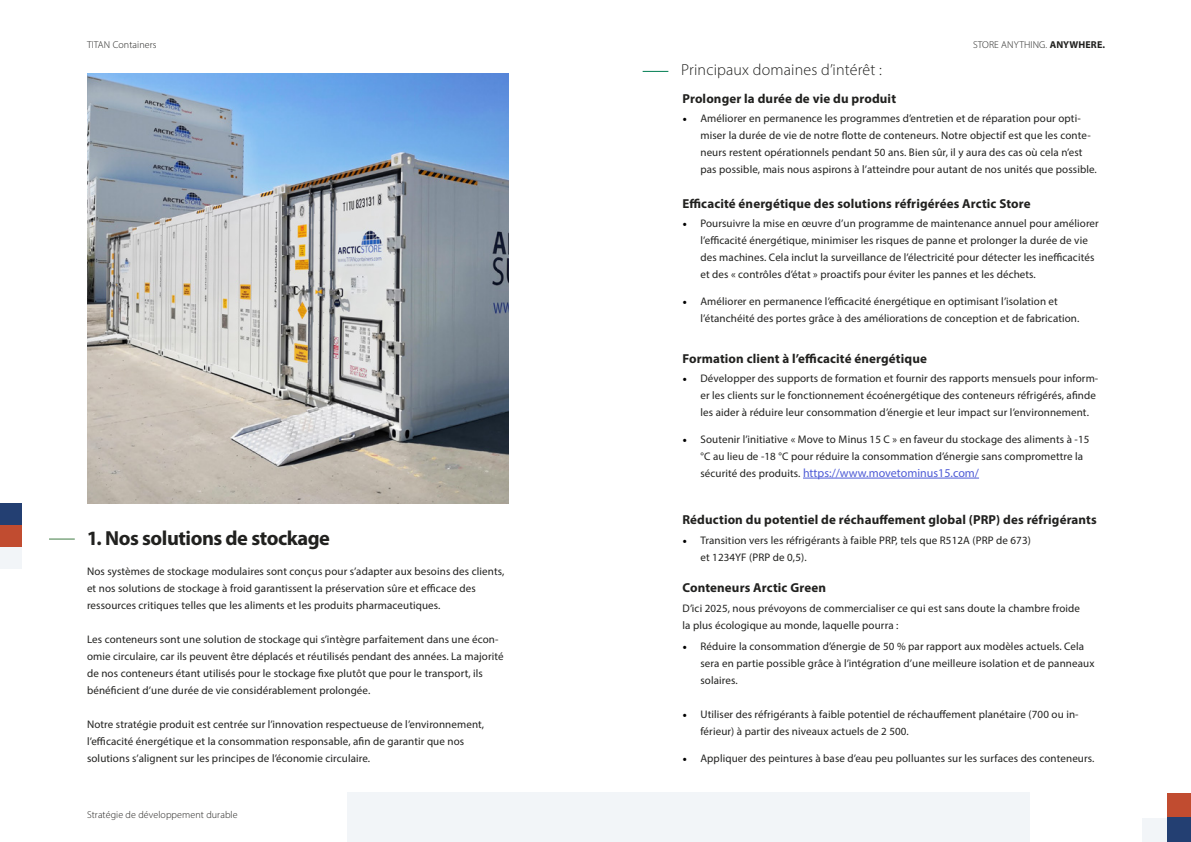
<style>
.page{position:relative;width:1191px;height:842px;background:#fff}
.page>*{position:absolute;margin:0;border:0;box-sizing:border-box;transform-origin:0 0}
.t1{font:700 20.4px "Myriad Pro";letter-spacing:-.025em;color:#21211f}
.t2{font:300 16px "Myriad Pro";letter-spacing:.01em;color:#21211f}
.t3{font:700 13px "Myriad Pro";letter-spacing:.01em;color:#21211f}
.t4{font:12px "Myriad Pro";color:#4f5cd6}
.t5{font:11px/17px "Myriad Pro";letter-spacing:.01em;color:#21211f}
.t6{font:300 10px "Myriad Pro";letter-spacing:.01em;color:#21211f}
.t7{font:300 10px "Myriad Pro";letter-spacing:.01em;color:#21201e}
.s1{font-weight:700}
.s2{font-family:"Minion Pro";font-size:12px;color:#000}
.s3{font-size:11px;color:#21211f}
</style>
<div class="page">
<div style="left:347px;top:793px;width:682px;height:49px;background:#f2f5f8"></div>
<div style="left:1166px;top:793px;width:25px;height:24px;background:#c14c30"></div>
<div style="left:1166px;top:817px;width:25px;height:25px;background:#233f72"></div>
<div style="left:1141px;top:817px;width:25px;height:25px;background:#f2f5f8"></div>
<svg style="left:49px;top:538px;width:26px;height:1px"></svg>
<img style="left:87px;top:73px;width:421px;height:430px">
<div style="left:0;top:503px;width:22px;height:22px;background:#233f72"></div>
<div style="left:0;top:525px;width:22px;height:22px;background:#c14c30"></div>
<div style="left:0;top:547px;width:22px;height:22px;background:#f2f5f8"></div>
<svg style="left:642px;top:71px;width:26px;height:1px"></svg>
<hr style="left:803px;top:478px;width:176px;height:1px;background:#4f5cd6">
<p class="t6" style="left:87px;top:38px;width:71px">TITAN Containers</p>
<p class="t6" style="left:973px;top:38px;width:133px">STORE ANYTHING. <span class="s1">ANYWHERE.</span></p>
<h2 class="t2" style="left:681px;top:60px;width:202px">Principaux domaines d’intérêt :</h2>
<p class="t5" style="left:700px;top:109px;width:398px;text-indent:-18px"><span class="s2">•</span> Améliorer en permanence les programmes d’entretien et de réparation pour opti&shy;miser la durée de vie de notre flotte de conteneurs. Notre objectif est que les conte&shy;neurs restent opérationnels pendant 50 ans. Bien sûr, il y aura des cas où cela n’est pas possible, mais nous aspirons à l’atteindre pour autant de nos unités que possible.</p>
<p class="t3" style="left:682px;top:90px;width:215px">Prolonger la durée de vie du produit</p>
<p class="t3" style="left:682px;top:195px;width:350px">Efficacité énergétique des solutions réfrigérées Arctic Store</p>
<p class="t5" style="left:700px;top:214px;width:400px;text-indent:-18px"><span class="s2">•</span> Poursuivre la mise en œuvre d’un programme de maintenance annuel pour améliorer l’efficacité énergétique, minimiser les risques de panne et prolonger la durée de vie des machines. Cela inclut la surveillance de l’électricité pour détecter les inefficacités et des « contrôles d’état » proactifs pour éviter les pannes et les déchets.</p>
<p class="t5" style="left:700px;top:292px;width:380px;text-indent:-18px"><span class="s2">•</span> Améliorer en permanence l’efficacité énergétique en optimisant l’isolation et l’étanchéité des portes grâce à des améliorations de conception et de fabrication.</p>
<h1 class="t1" style="left:87px;top:525px;width:245px">1. Nos solutions de stockage</h1>
<p class="t5" style="left:87px;top:562px;width:419px">Nos systèmes de stockage modulaires sont conçus pour s’adapter aux besoins des clients, et nos solutions de stockage à froid garantissent la préservation sûre et efficace des ressources critiques telles que les aliments et les produits pharmaceutiques.</p>
<p class="t5" style="left:87px;top:630px;width:418px">Les conteneurs sont une solution de stockage qui s’intègre parfaitement dans une écon&shy;omie circulaire, car ils peuvent être déplacés et réutilisés pendant des années. La majorité de nos conteneurs étant utilisés pour le stockage fixe plutôt que pour le transport, ils bénéficient d’une durée de vie considérablement prolongée.</p>
<p class="t5" style="left:87px;top:715px;width:399px">Notre stratégie produit est centrée sur l’innovation respectueuse de l’environnement, l’efficacité énergétique et la consommation responsable, afin de garantir que nos solutions s’alignent sur les principes de l’économie circulaire.</p>
<p class="t7" style="left:87px;top:809px;width:152px">Stratégie de développement durable</p>
<p class="t3" style="left:682px;top:350px;width:246px">Formation client à l’efficacité énergétique</p>
<p class="t5" style="left:700px;top:369px;width:399px;text-indent:-18px"><span class="s2">•</span> Développer des supports de formation et fournir des rapports mensuels pour inform&shy;er les clients sur le fonctionnement écoénergétique des conteneurs réfrigérés, afinde les aider à réduire leur consommation d’énergie et leur impact sur l’environnement.</p>
<p class="t5" style="left:700px;top:430px;width:390px;text-indent:-18px"><span class="s2">•</span> Soutenir l’initiative « Move to Minus 15 C » en faveur du stockage des aliments à -15 °C au lieu de -18 °C pour réduire la consommation d’énergie sans compromettre la</p>
<p class="t4" style="left:700px;top:465px;width:280px"><span class="s3">sécurité des produits.</span> https://www.movetominus15.com/</p>
<p class="t3" style="left:682px;top:511px;width:416px">Réduction du potentiel de réchauffement global (PRP) des réfrigérants</p>
<p class="t5" style="left:700px;top:531px;width:332px;text-indent:-18px"><span class="s2">•</span> Transition vers les réfrigérants à faible PRP, tels que R512A (PRP de 673) et 1234YF (PRP de 0,5).</p>
<p class="t3" style="left:682px;top:579px;width:145px">Conteneurs Arctic Green</p>
<p class="t5" style="left:682px;top:600px;width:399px">D’ici 2025, nous prévoyons de commercialiser ce qui est sans doute la chambre froide la plus écologique au monde, laquelle pourra :</p>
<p class="t5" style="left:700px;top:637px;width:395px;text-indent:-18px"><span class="s2">•</span> Réduire la consommation d’énergie de 50 % par rapport aux modèles actuels. Cela sera en partie possible grâce à l’intégration d’une meilleure isolation et de panneaux solaires.</p>
<p class="t5" style="left:700px;top:705px;width:380px;text-indent:-18px"><span class="s2">•</span> Utiliser des réfrigérants à faible potentiel de réchauffement planétaire (700 ou in&shy;férieur) à partir des niveaux actuels de 2 500.</p>
<p class="t5" style="left:682px;top:749px;width:413px"><span class="s2">•</span> Appliquer des peintures à base d’eau peu polluantes sur les surfaces des conteneurs.</p>
</div>
